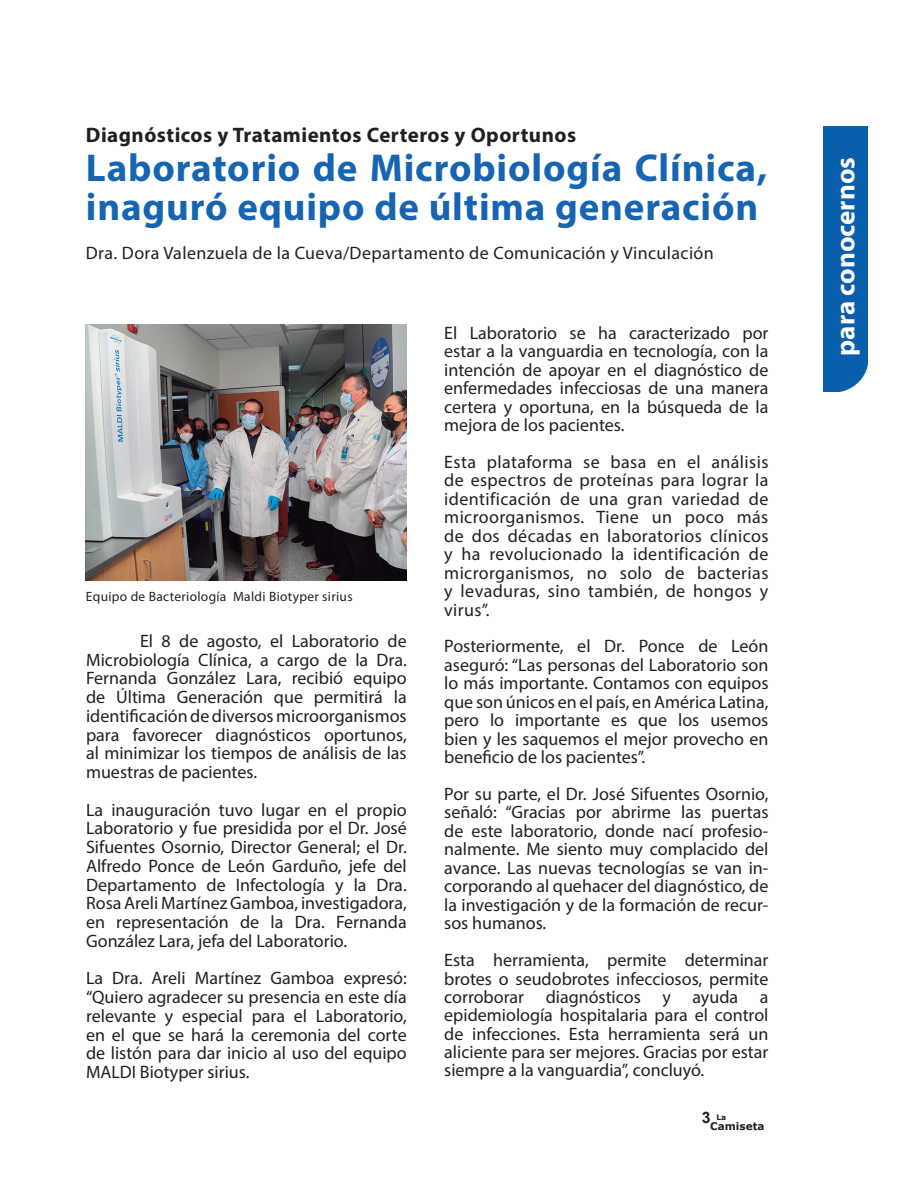
<style>
.page{position:relative;width:918px;height:1188px;background:#fff}
.page>*{position:absolute;margin:0;border:0;box-sizing:border-box;transform-origin:0 0}
.t1{font:700 39px/39px "Myriad Pro";letter-spacing:.02em;color:#1765b2}
.t2{font:700 27px "Myriad Pro";color:#fff}
.t3{font:700 21px "Myriad Pro";letter-spacing:.02em;color:#231f20}
.t4{font:18px/18.5px "Myriad Pro";color:#231f20;text-align:justify}
.t5{font:18px "Myriad Pro";letter-spacing:.02em;color:#231f20}
.t6{font:13.5px "Myriad Pro";letter-spacing:.02em;color:#231f20}
.t7{font:700 10.5px "Verdana";color:#231f20}
.t8{font:700 7.5px "Verdana";color:#231f20}
.s1{font-family:"Arial";font-size:15.75px}
</style>
<div class="page">
<div style="left:824px;top:126px;width:44px;height:266px;background:#0a5fad"></div>
<img style="left:86px;top:325px;width:321px;height:256px">
<p class="t3" style="left:86px;top:121px;width:492px">Diagnósticos y Tratamientos Certeros y Oportunos</p>
<h1 class="t1" style="left:86px;top:147px;width:683px">Laboratorio de Microbiología Clínica, inaguró equipo de última generación</h1>
<p class="t5" style="left:86px;top:242px;width:630px">Dra. Dora Valenzuela de la Cueva/Departamento de Comunicación y Vinculación</p>
<p class="t6" style="left:86px;top:588px;width:268px">Equipo de Bacteriología Maldi Biotyper sirius</p>
<p class="t4" style="left:86px;top:631px;width:322px;text-indent:54px">El 8 de agosto, el Laboratorio de Microbiología Clínica, a cargo de la Dra.<br>Fernanda González Lara, recibió equipo de Última Generación que permitirá la identificación de diversos microorganismos para favorecer diagnósticos oportunos, al minimizar los tiempos de análisis de las muestras de pacientes.</p>
<p class="t4" style="left:86px;top:800px;width:322px">La inauguración tuvo lugar en el propio Laboratorio y fue presidida por el Dr. José Sifuentes Osornio, Director General; el Dr.<br>Alfredo Ponce de León Garduño, jefe del Departamento de Infectología y la Dra.<br>Rosa Areli Martínez Gamboa, investigadora, en representación de la Dra. Fernanda González Lara, jefa del Laboratorio.</p>
<p class="t4" style="left:86px;top:969px;width:322px">La Dra. Areli Martínez Gamboa expresó: “Quiero agradecer su presencia en este día relevante y especial para el Laboratorio, en el que se hará la ceremonia del corte de listón para dar inicio al uso del equipo MALDI Biotyper sirius.</p>
<p class="t4" style="left:444px;top:323px;width:326px">El Laboratorio se ha caracterizado por estar a la vanguardia en tecnología, con la intención de apoyar en el diagnóstico de enfermedades infecciosas de una manera certera y oportuna, en la búsqueda de la mejora de los pacientes.</p>
<p class="t4" style="left:444px;top:452px;width:326px">Esta plataforma se basa en el análisis de espectros de proteínas para lograr la identificación de una gran variedad de microorganismos. Tiene un poco más de dos décadas en laboratorios clínicos y ha revolucionado la identificación de microrganismos, no solo de bacterias y levaduras, sino también, de hongos y virus”.</p>
<p class="t4" style="left:444px;top:637px;width:326px">Posteriormente, el Dr. Ponce de León aseguró: “Las personas del Laboratorio son lo más importante. Contamos con equipos que son únicos en el país, en América Latina, pero lo importante es que los usemos bien y les saquemos el mejor provecho en beneficio de los pacientes”.</p>
<p class="t4" style="left:444px;top:785px;width:326px">Por su parte, el Dr. José Sifuentes Osornio, señaló: “Gracias por abrirme las puertas de este laboratorio, donde nací profesio&shy;nalmente. Me siento muy complacido del avance. Las nuevas tecnologías se van in&shy;corporando al quehacer del diagnóstico, de la investigación y de la formación de recur&shy;sos humanos.</p>
<p class="t4" style="left:444px;top:951px;width:326px">Esta herramienta, permite determinar brotes o seudobrotes infecciosos, permite corroborar diagnósticos y ayuda a epidemiología hospitalaria para el control de infecciones. Esta herramienta será un aliciente para ser mejores. Gracias por estar siempre a la vanguardia”, concluyó.</p>
<p class="t8" style="left:702px;top:1112px;width:26px"><span class="s1">3</span> La</p>
<p class="t7" style="left:710px;top:1119px;width:56px">Camiseta</p>
<h2 class="t2" style="left:828px;top:356px;width:200px;rotate:-90deg">para conocernos</h2>
</div>
